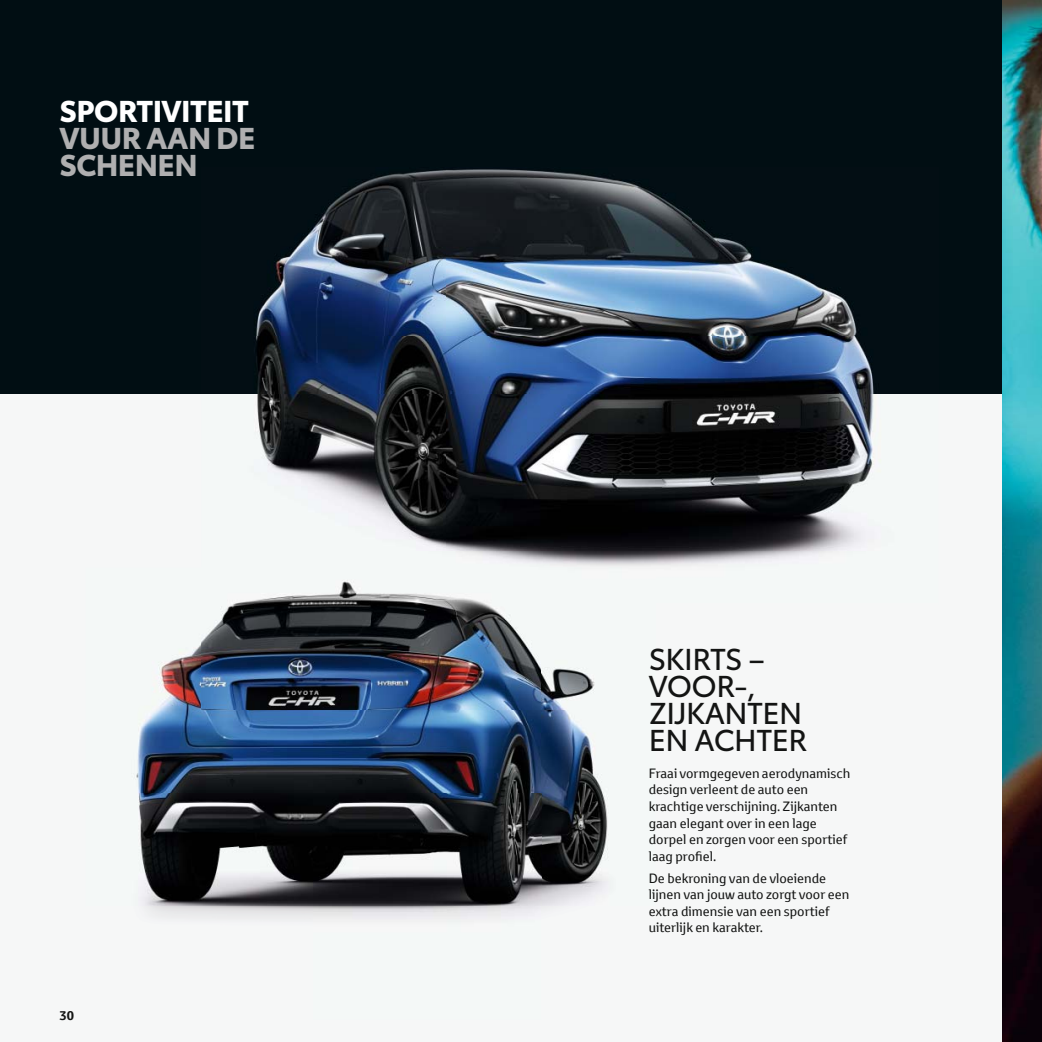
<style>
.page{position:relative;width:1042px;height:1042px;background:#fff}
.page>*{position:absolute;margin:0;border:0;box-sizing:border-box;transform-origin:0 0}
.t1{font:29.75px/27.1px "Toyota Type";letter-spacing:-.02em;color:#131413}
.t2{font:700 29.75px/27.1px "Toyota Type";letter-spacing:-.02em;color:#afafb0}
.t3{font:700 29.75px "Toyota Type";letter-spacing:-.02em;color:#fff}
.t4{font:13.12px/16.6px "Toyota Text";color:#131413}
.t5{font:700 12.25px "Toyota Text";color:#131413}
</style>
<div class="page">
<div style="left:0;top:393px;width:1042px;height:648px;background:#f6f7f7"></div>
<div style="left:0;top:0;width:1042px;height:393px;background:#010e13"></div>
<img style="left:1002px;top:0;width:40px;height:1041px">
<img style="left:201px;top:169px;width:737px;height:397px">
<img style="left:159px;top:644px;width:42px;height:36px">
<img style="left:136px;top:680px;width:472px;height:239px">
<img style="left:201px;top:581px;width:407px;height:128px">
<h1 class="t3" style="left:60px;top:100px;width:191px">SPORTIVITEIT</h1>
<h1 class="t2" style="left:60px;top:128px;width:197px">VUUR AAN DE<br>SCHENEN</h1>
<p class="t5" style="left:60px;top:1007px;width:16px">30</p>
<h1 class="t1" style="left:649px;top:649px;width:160px">SKIRTS –<br>VOOR-,<br>ZIJKANTEN<br>EN ACHTER</h1>
<p class="t4" style="left:649px;top:764px;width:203px">Fraai vormgegeven aerodynamisch design verleent de auto een krachtige verschijning. Zijkanten gaan elegant over in een lage dorpel en zorgen voor een sportief laag profiel.</p>
<p class="t4" style="left:649px;top:869px;width:202px">De bekroning van de vloeiende lijnen van jouw auto zorgt voor een extra dimensie van een sportief uiterlijk en karakter.</p>
</div>
